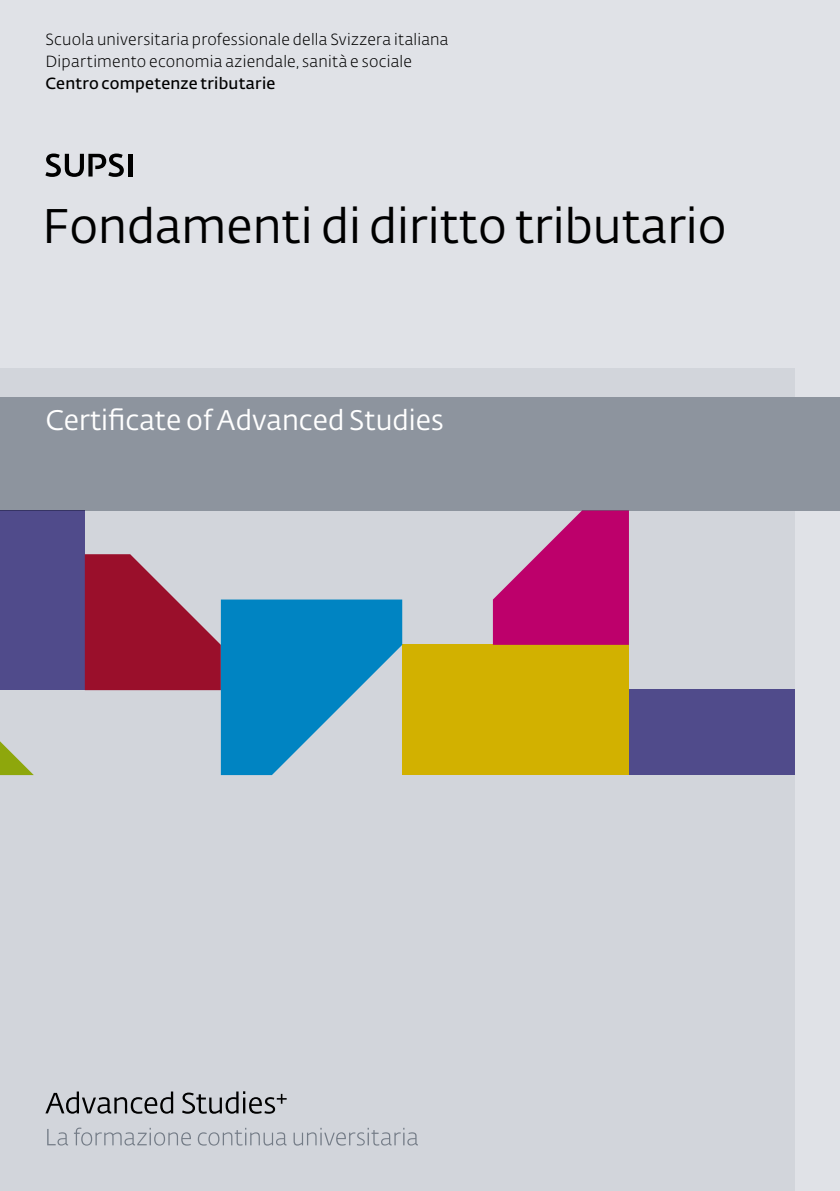
<style>
.page{position:relative;width:840px;height:1191px;background:#fff}
.page>*{position:absolute;margin:0;border:0;box-sizing:border-box;transform-origin:0 0}
.t1{font:48px "SUPSI Fedra Sans";color:#000}
.t2{font:28px "SUPSI Fedra Sans";color:#fff}
.t3{font:300 16px/22px "SUPSI Fedra Sans";letter-spacing:.015em;color:#000}
.t4{font:600 16px "SUPSI Fedra Sans";letter-spacing:.015em;color:#000}
</style>
<div class="page">
<div style="left:0;top:0;width:839px;height:1191px;background:#e0e2e7"></div>
<div style="left:0;top:369px;width:794px;height:822px;background:#d2d5db"></div>
<div style="left:0;top:397px;width:839px;height:113px;background:#8d949e"></div>
<svg style="left:47px;top:1127px;width:371px;height:18px"></svg>
<svg style="left:45px;top:1091px;width:241px;height:22px"></svg>
<hr style="left:128px;top:154px;width:4px;height:22px;background:#000">
<svg style="left:45px;top:153px;width:79px;height:24px"></svg>
<div style="left:402px;top:645px;width:226px;height:130px;background:#d2b100"></div>
<svg style="left:492px;top:510px;width:136px;height:135px"></svg>
<div style="left:0;top:510px;width:85px;height:180px;background:#504b8b"></div>
<div style="left:628px;top:689px;width:166px;height:86px;background:#504b8b"></div>
<svg style="left:85px;top:554px;width:317px;height:221px"></svg>
<svg style="left:0;top:741px;width:34px;height:34px"></svg>
<p class="t3" style="left:45px;top:28px;width:404px">Scuola universitaria professionale della Svizzera italiana<br>Dipartimento economia aziendale, sanità e sociale</p>
<p class="t4" style="left:45px;top:72px;width:231px">Centro competenze tributarie</p>
<h1 class="t1" style="left:42px;top:193px;width:685px">Fondamenti di diritto tributario</h1>
<h2 class="t2" style="left:45px;top:401px;width:399px">Certificate of Advanced Studies</h2>
</div>
